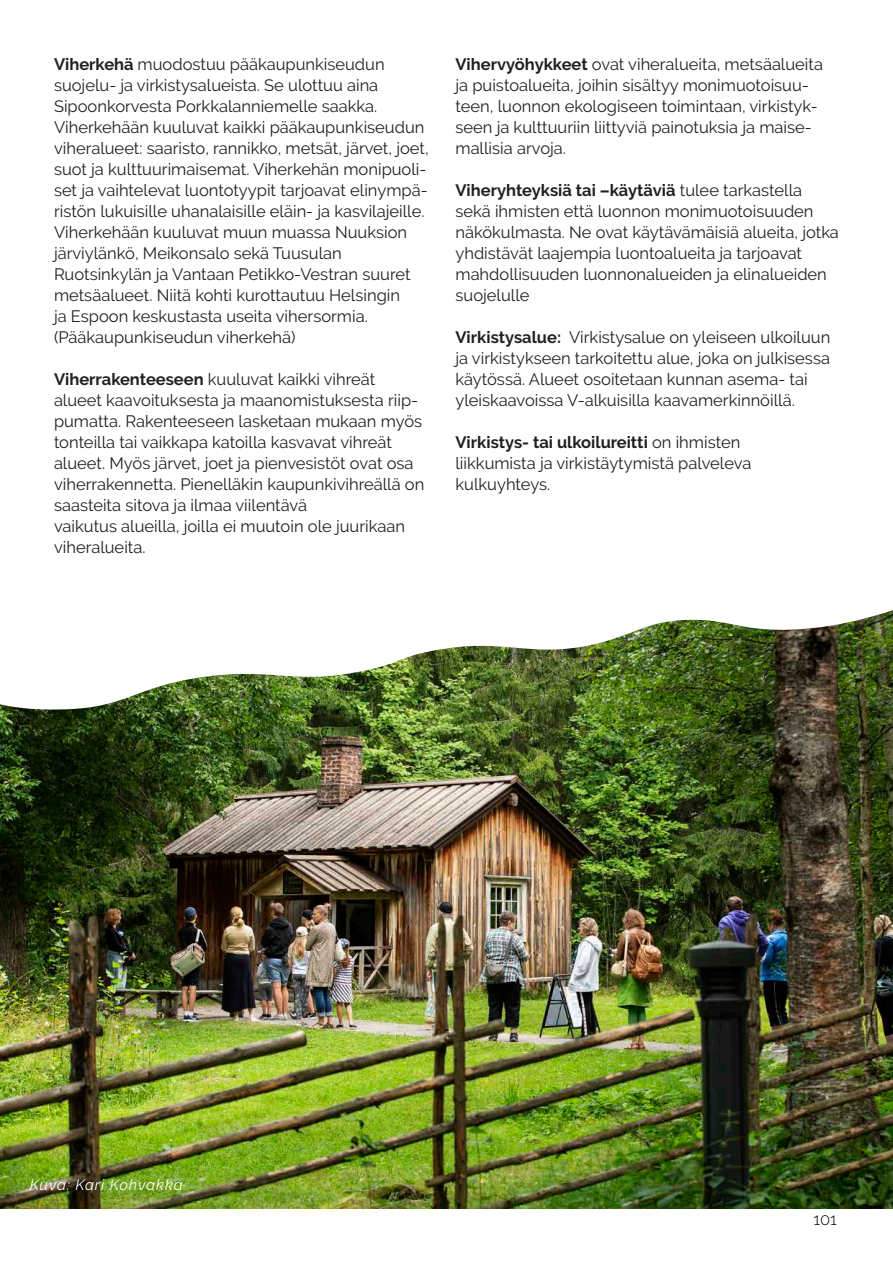
<style>
.page{position:relative;width:893px;height:1263px;background:#fff}
.page>*{position:absolute;margin:0;border:0;box-sizing:border-box;transform-origin:0 0}
.t1{font:16.5px/21px "Raleway";color:#231f20}
.t2{font:700 16.5px "Raleway";color:#231f20}
.t3{font:300 16.5px "Raleway";color:#130003}
.taulukko{font:italic 15px "Raleway";letter-spacing:.06em;color:#fff}
.s1{font-weight:700}
.s2{font-weight:400}
</style>
<div class="page">
<img style="left:0;top:610px;width:893px;height:599px">
<p class="t1" style="left:54px;top:53px;width:332px"><span class="s1">Viherkehä</span> muodostuu pääkaupunkiseudun</p>
<p class="t1" style="left:54px;top:74px;width:326px">suojelu- ja virkistysalueista. Se ulottuu aina</p>
<p class="t1" style="left:54px;top:95px;width:325px">Sipoonkorvesta Porkkalanniemelle saakka.</p>
<p class="t1" style="left:54px;top:116px;width:376px">Viherkehään kuuluvat kaikki pääkaupunkiseudun viheralueet: saaristo, rannikko, metsät, järvet, joet, suot ja kulttuurimaisemat. Viherkehän monipuoli&shy;set ja vaihtelevat luontotyypit tarjoavat elinympä&shy;ristön lukuisille uhanalaisille eläin- ja kasvilajeille.<br>Viherkehään kuuluvat muun muassa Nuuksion</p>
<p class="t1" style="left:54px;top:242px;width:289px">järviylänkö, Meikonsalo sekä Tuusulan</p>
<p class="t1" style="left:54px;top:263px;width:358px">Ruotsinkylän ja Vantaan Petikko-Vestran suuret</p>
<p class="t1" style="left:54px;top:284px;width:348px">metsäalueet. Niitä kohti kurottautuu Helsingin ja Espoon keskustasta useita vihersormia. (Pääkaupunkiseudun viherkehä)</p>
<p class="t1" style="left:54px;top:368px;width:323px"><span class="s1">Viherrakenteeseen</span> kuuluvat kaikki vihreät</p>
<p class="t1" style="left:54px;top:389px;width:372px">alueet kaavoituksesta ja maanomistuksesta riip&shy;pumatta. Rakenteeseen lasketaan mukaan myös tonteilla tai vaikkapa katoilla kasvavat vihreät alueet. Myös järvet, joet ja pienvesistöt ovat osa viherrakennetta. Pienelläkin kaupunkivihreällä on saasteita sitova ja ilmaa viilentävä</p>
<p class="t1" style="left:54px;top:515px;width:352px">vaikutus alueilla, joilla ei muutoin ole juurikaan</p>
<p class="t1" style="left:54px;top:536px;width:93px">viheralueita.</p>
<p class="t1" style="left:455px;top:53px;width:369px"><span class="s1">Vihervyöhykkeet</span> ovat viheralueita, metsäalueita ja puistoalueita, joihin sisältyy monimuotoisuu&shy;teen, luonnon ekologiseen toimintaan, virkistyk&shy;seen ja kulttuuriin liittyviä painotuksia ja maise&shy;mallisia arvoja.</p>
<p class="t1" style="left:455px;top:179px;width:385px"><span class="s1">Viheryhteyksiä tai –käytäviä</span> tulee tarkastella sekä ihmisten että luonnon monimuotoisuuden näkökulmasta. Ne ovat käytävämäisiä alueita, jotka yhdistävät laajempia luontoalueita ja tarjoavat mahdollisuuden luonnonalueiden ja elinalueiden suojelulle</p>
<p class="t1" style="left:455px;top:326px;width:376px"><span class="s1">Virkistysalue:</span> Virkistysalue on yleiseen ulkoiluun ja virkistykseen tarkoitettu alue, joka on julkisessa käytössä. Alueet osoitetaan kunnan asema- tai yleiskaavoissa V-alkuisilla kaavamerkinnöillä.</p>
<p class="t2" style="left:455px;top:432px;width:286px">Virkistys- tai ulkoilureitti <span class="s2">on ihmisten</span></p>
<p class="t1" style="left:455px;top:452px;width:297px">liikkumista ja virkistäytymistä palveleva</p>
<p class="t1" style="left:455px;top:473px;width:96px">kulkuyhteys.</p>
<p class="taulukko" style="left:30px;top:1176px;width:155px">Kuva: Kari Kohvakka</p>
<p class="t3" style="left:813px;top:1209px;width:25px">101</p>
</div>
